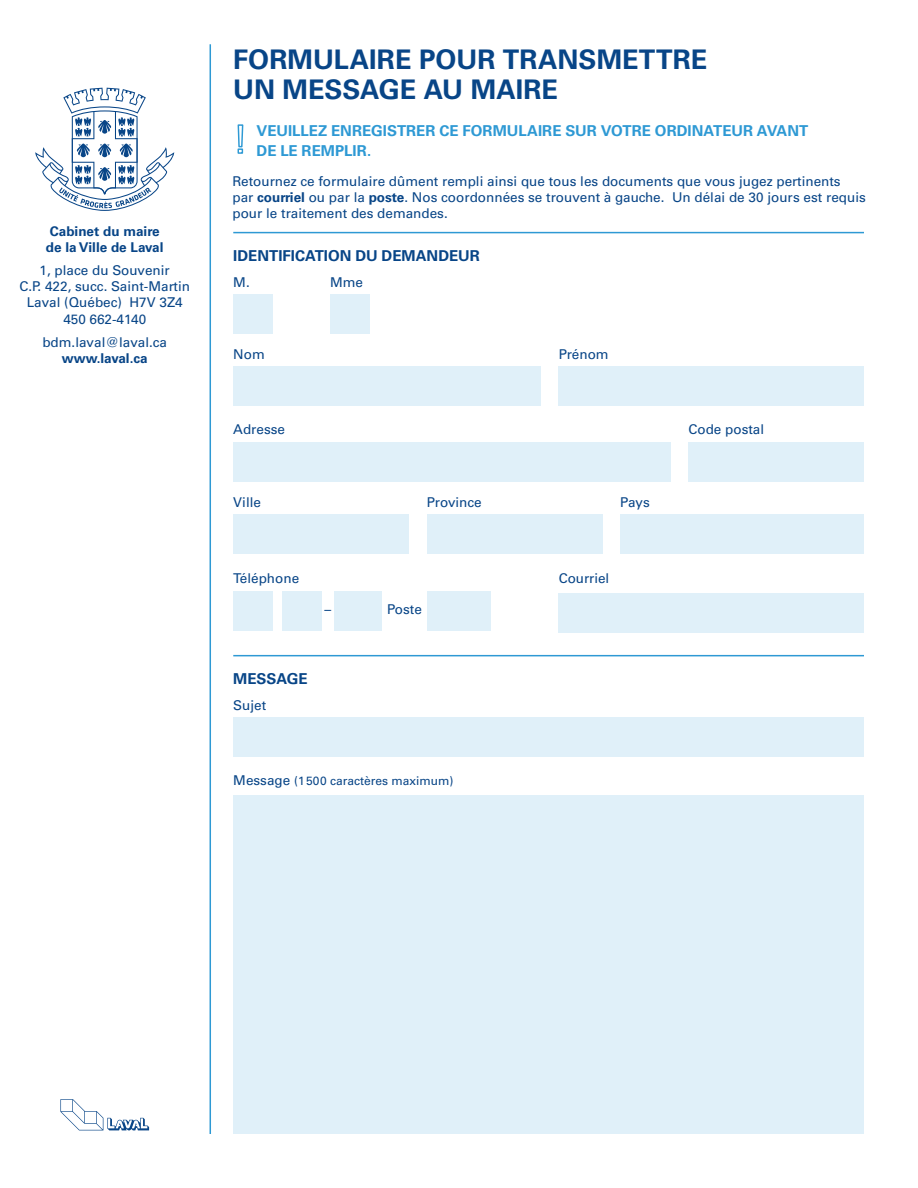
<style>
.page{position:relative;width:918px;height:1188px;background:#fff}
.page>*{position:absolute;margin:0;border:0;box-sizing:border-box;transform-origin:0 0}
.t1{font:700 27px/29.4px "Univers LT Std";color:#084587}
.t2{font:700 15px/19.8px "Univers LT Std";color:#2e99d4}
.t3{font:700 15px "Univers LT Std";color:#084587}
.t4{font:13.5px/16.2px "Univers LT Std";color:#084587}
.t5{font:700 13.5px/16.2px "Univers LT Std";color:#084587}
.t6{font:12px "Univers LT Std";color:#084587}
.s1{font-weight:700}
.s2{font-size:13.5px}
</style>
<div class="page">
<div style="left:233px;top:294px;width:40px;height:40px;background:#e0f0f9"></div>
<div style="left:330px;top:294px;width:40px;height:40px;background:#e0f0f9"></div>
<hr style="left:233px;top:232px;width:631px;height:1px;background:#2e99d4">
<hr style="left:233px;top:655px;width:631px;height:1px;background:#2e99d4">
<hr style="left:210px;top:44px;width:1px;height:1090px;background:#2e99d4">
<svg style="left:237px;top:124px;width:7px;height:30px"></svg>
<div style="left:233px;top:366px;width:308px;height:40px;background:#e0f0f9"></div>
<div style="left:559px;top:366px;width:305px;height:40px;background:#e0f0f9"></div>
<div style="left:233px;top:717px;width:631px;height:40px;background:#e0f0f9"></div>
<div style="left:559px;top:593px;width:305px;height:40px;background:#e0f0f9"></div>
<div style="left:233px;top:442px;width:437px;height:40px;background:#e0f0f9"></div>
<div style="left:233px;top:514px;width:176px;height:40px;background:#e0f0f9"></div>
<div style="left:427px;top:514px;width:175px;height:40px;background:#e0f0f9"></div>
<div style="left:620px;top:514px;width:244px;height:40px;background:#e0f0f9"></div>
<div style="left:688px;top:442px;width:176px;height:40px;background:#e0f0f9"></div>
<div style="left:233px;top:795px;width:631px;height:339px;background:#e0f0f9"></div>
<div style="left:233px;top:591px;width:40px;height:40px;background:#e0f0f9"></div>
<div style="left:282px;top:591px;width:39px;height:40px;background:#e0f0f9"></div>
<div style="left:427px;top:591px;width:63px;height:40px;background:#e0f0f9"></div>
<div style="left:334px;top:591px;width:48px;height:40px;background:#e0f0f9"></div>
<svg style="left:35px;top:88px;width:139px;height:123px"></svg>
<svg style="left:60px;top:1099px;width:89px;height:32px"></svg>
<p class="t5" style="left:46px;top:223px;width:119px">Cabinet du maire de la Ville de Laval</p>
<p class="t4" style="left:19px;top:262px;width:172px;text-align:center">1, place du Souvenir<br>C.P. 422, succ. Saint-Martin<br>Laval (Québec) H7V 3Z4<br>450 662-4140</p>
<p class="t4" style="left:42px;top:334px;width:126px">bdm.laval@laval.ca</p>
<p class="t5" style="left:62px;top:350px;width:87px">www.laval.ca</p>
<h1 class="t1" style="left:233px;top:45px;width:476px">FORMULAIRE POUR TRANSMETTRE<br>UN MESSAGE AU MAIRE</h1>
<p class="t2" style="left:257px;top:121px;width:553px">VEUILLEZ ENREGISTRER CE FORMULAIRE SUR VOTRE ORDINATEUR AVANT<br>DE LE REMPLIR.</p>
<p class="t4" style="left:232px;top:173px;width:635px">Retournez ce formulaire dûment rempli ainsi que tous les documents que vous jugez pertinents<br>par <span class="s1">courriel</span> ou par la <span class="s1">poste</span>. Nos coordonnées se trouvent à gauche. Un délai de 30 jours est requis pour le traitement des demandes.</p>
<p class="t3" style="left:233px;top:247px;width:248px">IDENTIFICATION DU DEMANDEUR</p>
<p class="t4" style="left:233px;top:274px;width:18px">M.</p>
<p class="t4" style="left:233px;top:346px;width:33px">Nom</p>
<p class="t4" style="left:233px;top:421px;width:53px">Adresse</p>
<p class="t4" style="left:330px;top:274px;width:34px">Mme</p>
<p class="t4" style="left:559px;top:346px;width:51px">Prénom</p>
<p class="t4" style="left:233px;top:494px;width:29px">Ville</p>
<p class="t4" style="left:427px;top:494px;width:57px">Province</p>
<p class="t4" style="left:620px;top:494px;width:31px">Pays</p>
<p class="t4" style="left:233px;top:570px;width:67px">Téléphone</p>
<p class="t4" style="left:559px;top:570px;width:52px">Courriel</p>
<p class="t4" style="left:325px;top:602px;width:8px">–</p>
<p class="t3" style="left:233px;top:670px;width:76px">MESSAGE</p>
<p class="t4" style="left:233px;top:697px;width:35px">Sujet</p>
<p class="t4" style="left:387px;top:602px;width:36px">Poste</p>
<p class="t6" style="left:233px;top:773px;width:222px"><span class="s2">Message</span> (1500 caractères maximum)</p>
<p class="t4" style="left:688px;top:421px;width:77px">Code postal</p>
</div>
